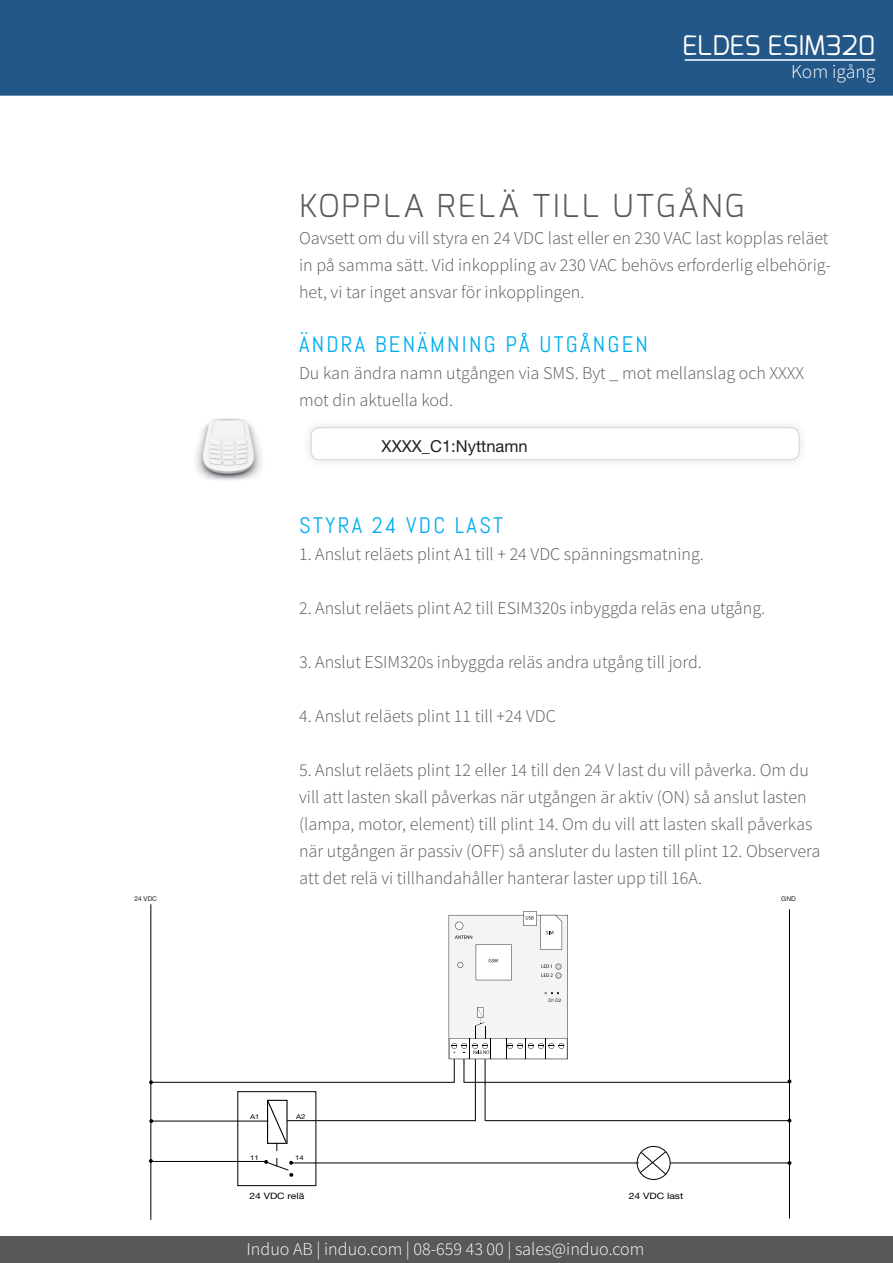
<style>
.page{position:relative;width:893px;height:1263px;background:#fff}
.page>*{position:absolute;margin:0;border:0;box-sizing:border-box;transform-origin:0 0}
.t1{font:300 31.5px "Exo";letter-spacing:.075em;color:#57585a}
.t2{font:27px "Exo";color:#fff}
.t3{font:22.5px "Abel";letter-spacing:.1em;color:#00aeef}
.t4{font:300 19.5px "Source Sans Pro";color:#fff}
.t5{font:300 18px/27px "Source Sans Pro";color:#57585a}
.t6{font:300 18px "Source Sans Pro";color:#fff}
.t7{font:16.5px "Helvetica Neue LT Std";color:#231f20}
.t8{font:8.85px "Helvetica Neue LT Std";color:#000;scale:1.17 1}
.t9{font:6.6px "Helvetica Neue LT Std";color:#231f20}
.t10{font:6.6px "Helvetica Neue LT Std";color:#000;scale:1.17 1}
</style>
<div class="page">
<div style="left:0;top:0;width:893px;height:96px;background:#235788"></div>
<div style="left:0;top:1236px;width:893px;height:27px;background:#57585a"></div>
<hr style="left:685px;top:59px;width:190px;height:2px;background:#fff">
<div style="left:301px;top:417px;width:508px;height:53px;background:#fafafa"></div>
<div style="left:311px;top:428px;width:488px;height:32px;background:#fff;border-radius:9px"></div>
<div style="left:311px;top:427px;width:488px;height:33px;border:1px solid #d1d2d4;border-radius:9px"></div>
<img style="left:195px;top:419px;width:67px;height:61px">
<hr style="left:151px;top:904px;width:1px;height:316px;background:#000">
<hr style="left:789px;top:909px;width:1px;height:309px;background:#000">
<hr style="left:151px;top:1082px;width:303px;height:1px;background:#000">
<hr style="left:464px;top:1082px;width:327px;height:1px;background:#000">
<hr style="left:485px;top:1120px;width:304px;height:1px;background:#000">
<hr style="left:670px;top:1163px;width:119px;height:1px;background:#000">
<hr style="left:475px;top:1059px;width:1px;height:62px;background:#000">
<hr style="left:485px;top:1059px;width:1px;height:62px;background:#000">
<hr style="left:149px;top:1161px;width:118px;height:1px;background:#000">
<hr style="left:151px;top:1121px;width:117px;height:1px;background:#000">
<hr style="left:287px;top:1120px;width:188px;height:1px;background:#000">
<hr style="left:290px;top:1163px;width:349px;height:1px;background:#000">
<svg style="left:266px;top:1099px;width:22px;height:52px"></svg>
<svg style="left:264px;top:1158px;width:29px;height:19px"></svg>
<div style="left:237px;top:1091px;width:79px;height:95px;border:1px solid #000"></div>
<div style="left:637px;top:1146px;width:33px;height:34px;border:1px solid #000;border-radius:50%"></div>
<svg style="left:639px;top:1151px;width:28px;height:24px"></svg>
<svg style="left:449px;top:911px;width:119px;height:171px"></svg>
<h2 class="t2" style="left:682px;top:28px;width:195px">ELDES ESIM320</h2>
<p class="t4" style="left:791px;top:60px;width:86px">Kom igång</p>
<h1 class="t1" style="left:299px;top:185px;width:447px">KOPPLA RELÄ TILL UTGÅNG</h1>
<p class="t5" style="left:299px;top:225px;width:533px">Oavsett om du vill styra en 24 VDC last eller en 230 VAC last kopplas reläet in på samma sätt. Vid inkoppling av 230 VAC behövs erforderlig elbehörig&shy;het, vi tar inget ansvar för inkopplingen.</p>
<p class="t3" style="left:299px;top:330px;width:350px">ÄNDRA BENÄMNING PÅ UTGÅNGEN</p>
<p class="t5" style="left:299px;top:360px;width:507px">Du kan ändra namn utgången via SMS. Byt _ mot mellanslag och XXXX mot din aktuella kod.</p>
<p class="t7" style="left:382px;top:437px;width:148px">XXXX_C1:Nyttnamn</p>
<p class="t3" style="left:299px;top:511px;width:206px">STYRA 24 VD C LAST</p>
<p class="t5" style="left:299px;top:541px;width:406px">1. Anslut reläets plint A1 till + 24 VDC spänningsmatning.</p>
<p class="t5" style="left:299px;top:595px;width:468px">2. Anslut reläets plint A2 till ESIM320s inbyggda reläs ena utgång.</p>
<p class="t5" style="left:299px;top:649px;width:404px">3. Anslut ESIM320s inbyggda reläs andra utgång till jord.</p>
<p class="t5" style="left:299px;top:703px;width:258px">4. Anslut reläets plint 11 till +24 VDC</p>
<p class="t5" style="left:299px;top:757px;width:523px">5. Anslut reläets plint 12 eller 14 till den 24 V last du vill påverka. Om du vill att lasten skall påverkas när utgången är aktiv (ON) så anslut lasten (lampa, motor, element) till plint 14. Om du vill att lasten skall påverkas när utgången är passiv (OFF) så ansluter du lasten till plint 12. Observera att det relä vi tillhandahåller hanterar laster upp till 16A.</p>
<p class="t9" style="left:134px;top:894px;width:24px">24 VDC</p>
<p class="t9" style="left:781px;top:894px;width:16px">GND</p>
<p class="t10" style="left:250px;top:1113px;width:9px">A1</p>
<p class="t10" style="left:296px;top:1113px;width:9px">A2</p>
<p class="t10" style="left:250px;top:1153px;width:9px">11</p>
<p class="t10" style="left:295px;top:1153px;width:9px">14</p>
<p class="t8" style="left:249px;top:1191px;width:48px">24 VDC relä</p>
<p class="t8" style="left:629px;top:1191px;width:48px">24 VDC last</p>
<p class="t6" style="left:247px;top:1238px;width:399px">Induo AB | induo.com | 08-659 43 00 | sales@induo.com</p>
</div>
